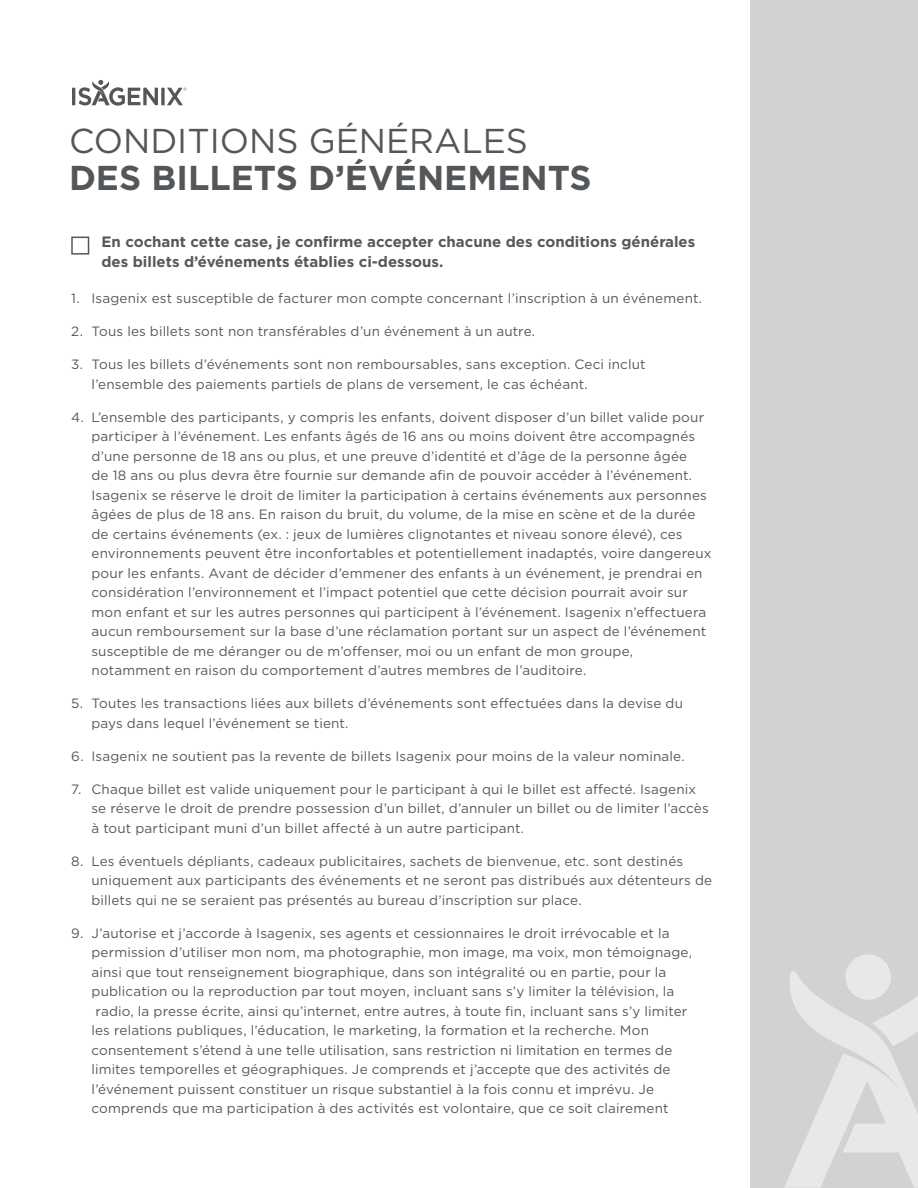
<style>
.page{position:relative;width:918px;height:1188px;background:#fff}
.page>*{position:absolute;margin:0;border:0;box-sizing:border-box;transform-origin:0 0}
.t1{font:700 34.5px/37.5px "Gotham";color:#54575a}
.t2{font:700 15px/19.5px "Gotham";color:#57585a}
.t3{font:13.5px/19.5px "Gotham";letter-spacing:.01em;color:#57585a}
.s1{font-weight:400}
</style>
<div class="page">
<div style="left:751px;top:0;width:167px;height:1188px;background:#d3d2d3"></div>
<div style="left:845px;top:954px;width:46px;height:46px;background:#e8e8e8;border-radius:50%"></div>
<svg style="left:784px;top:971px;width:134px;height:217px"></svg>
<svg style="left:72px;top:80px;width:114px;height:26px"></svg>
<div style="left:71px;top:237px;width:18px;height:18px;border:2px solid #54575a"></div>
<p class="t1" style="left:69px;top:122px;width:524px"><span class="s1">CONDITIONS GÉNÉRALES<br></span>DES BILLETS D’ÉVÉNEMENTS</p>
<p class="t2" style="left:102px;top:232px;width:595px">En cochant cette case, je confirme accepter chacune des conditions générales des billets d’événements établies ci-dessous.</p>
<p class="t3" style="left:71px;top:288px;width:632px">1. Isagenix est susceptible de facturer mon compte concernant l’inscription à un événement.</p>
<p class="t3" style="left:71px;top:321px;width:466px">2. Tous les billets sont non transférables d’un événement à un autre.</p>
<p class="t3" style="left:92px;top:354px;width:556px;text-indent:-20px">3. Tous les billets d’événements sont non remboursables, sans exception. Ceci inclut l’ensemble des paiements partiels de plans de versement, le cas échéant.</p>
<p class="t3" style="left:92px;top:407px;width:622px;text-indent:-20px">4. L’ensemble des participants, y compris les enfants, doivent disposer d’un billet valide pour participer à l’événement. Les enfants âgés de 16 ans ou moins doivent être accompagnés d’une personne de 18 ans ou plus, et une preuve d’identité et d’âge de la personne âgée<br>de 18 ans ou plus devra être fournie sur demande afin de pouvoir accéder à l’événement.<br>Isagenix se réserve le droit de limiter la participation à certains événements aux personnes âgées de plus de 18 ans. En raison du bruit, du volume, de la mise en scène et de la durée de certains événements (ex. : jeux de lumières clignotantes et niveau sonore élevé), ces environnements peuvent être inconfortables et potentiellement inadaptés, voire dangereux pour les enfants. Avant de décider d’emmener des enfants à un événement, je prendrai en considération l’environnement et l’impact potentiel que cette décision pourrait avoir sur mon enfant et sur les autres personnes qui participent à l’événement. Isagenix n’effectuera aucun remboursement sur la base d’une réclamation portant sur un aspect de l’événement susceptible de me déranger ou de m’offenser, moi ou un enfant de mon groupe, notamment en raison du comportement d’autres membres de l’auditoire.</p>
<p class="t3" style="left:92px;top:693px;width:593px;text-indent:-20px">5. Toutes les transactions liées aux billets d’événements sont effectuées dans la devise du pays dans lequel l’événement se tient.</p>
<p class="t3" style="left:71px;top:746px;width:615px">6. Isagenix ne soutient pas la revente de billets Isagenix pour moins de la valeur nominale.</p>
<p class="t3" style="left:92px;top:779px;width:619px;text-indent:-20px">7. Chaque billet est valide uniquement pour le participant à qui le billet est affecté. Isagenix se réserve le droit de prendre possession d’un billet, d’annuler un billet ou de limiter l’accès à tout participant muni d’un billet affecté à un autre participant.</p>
<p class="t3" style="left:92px;top:851px;width:622px;text-indent:-20px">8. Les éventuels dépliants, cadeaux publicitaires, sachets de bienvenue, etc. sont destinés uniquement aux participants des événements et ne seront pas distribués aux détenteurs de billets qui ne se seraient pas présentés au bureau d’inscription sur place.</p>
<p class="t3" style="left:71px;top:923px;width:600px">9. J’autorise et j’accorde à Isagenix, ses agents et cessionnaires le droit irrévocable et la</p>
<p class="t3" style="left:92px;top:942px;width:602px">permission d’utiliser mon nom, ma photographie, mon image, ma voix, mon témoignage,</p>
<p class="t3" style="left:92px;top:962px;width:576px">ainsi que tout renseignement biographique, dans son intégralité ou en partie, pour la</p>
<p class="t3" style="left:92px;top:981px;width:584px">publication ou la reproduction par tout moyen, incluant sans s’y limiter la télévision, la</p>
<p class="t3" style="left:96px;top:1001px;width:593px">radio, la presse écrite, ainsi qu’internet, entre autres, à toute fin, incluant sans s’y limiter</p>
<p class="t3" style="left:92px;top:1020px;width:559px">les relations publiques, l’éducation, le marketing, la formation et la recherche. Mon</p>
<p class="t3" style="left:92px;top:1040px;width:582px">consentement s’étend à une telle utilisation, sans restriction ni limitation en termes de</p>
<p class="t3" style="left:92px;top:1059px;width:581px">limites temporelles et géographiques. Je comprends et j’accepte que des activités de</p>
<p class="t3" style="left:92px;top:1079px;width:564px">l’événement puissent constituer un risque substantiel à la fois connu et imprévu. Je</p>
<p class="t3" style="left:92px;top:1098px;width:579px">comprends que ma participation à des activités est volontaire, que ce soit clairement</p>
</div>
